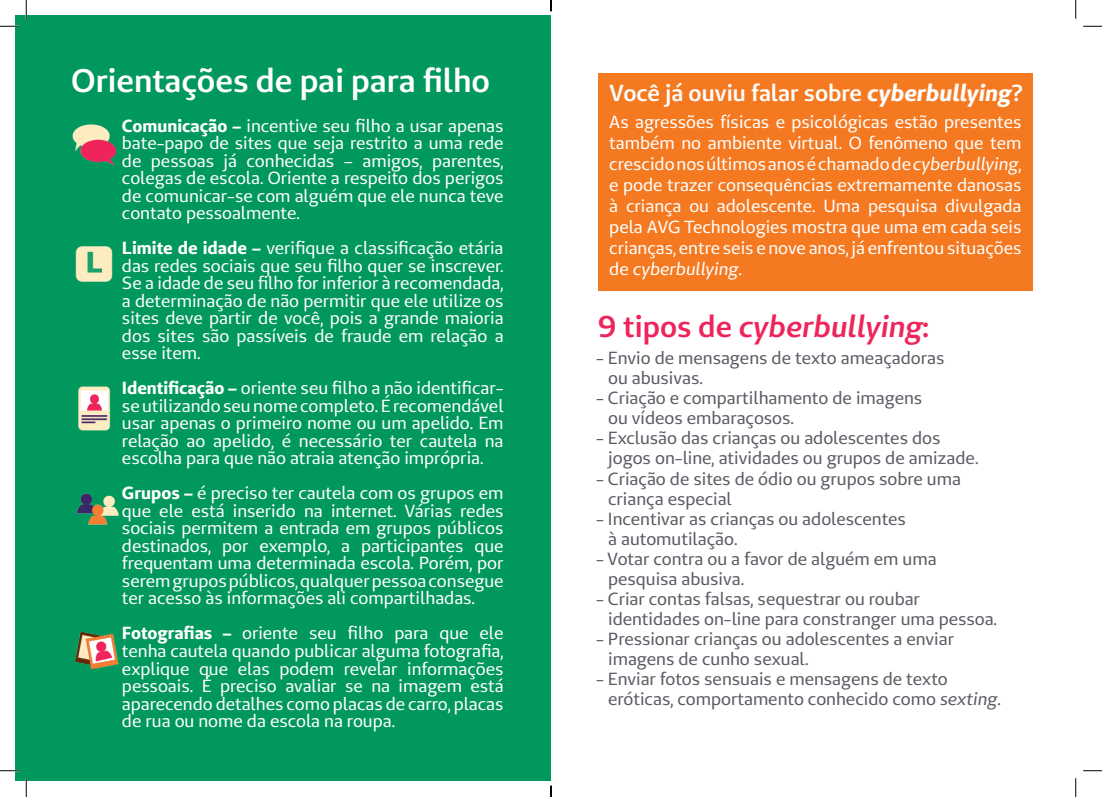
<style>
.page{position:relative;width:1102px;height:797px;background:#fff}
.page>*{position:absolute;margin:0;border:0;box-sizing:border-box;transform-origin:0 0}
.t1{font:600 32.5px "Unimed Sans";color:#fff}
.t2{font:italic 600 30px "Unimed Sans";color:#ee255b}
.t3{font:600 23.12px "Unimed Sans";color:#fff}
.t4{font:17.5px/17.5px "Unimed Sans";color:#fff;text-align:justify}
.t5{font:17.5px/20px "Unimed Sans";color:#5a5b64}
.s1{font-weight:700}
.s2{font-weight:700;font-style:italic}
.s3{font-style:italic}
.s4{font-style:normal}
</style>
<div class="page">
<div style="left:16px;top:16px;width:535px;height:765px;background:#00985c"></div>
<img style="left:72px;top:124px;width:44px;height:42px">
<img style="left:78px;top:386px;width:33px;height:45px">
<img style="left:76px;top:493px;width:43px;height:32px">
<img style="left:74px;top:631px;width:45px;height:39px">
<img style="left:75px;top:246px;width:38px;height:36px">
<div style="left:597px;top:73px;width:435px;height:217px;background:#f47921"></div>
<svg style="left:0;top:25px;width:19px;height:2px"></svg>
<svg style="left:1083px;top:25px;width:18px;height:2px"></svg>
<svg style="left:0;top:770px;width:19px;height:1px"></svg>
<svg style="left:1083px;top:770px;width:18px;height:1px"></svg>
<svg style="left:25px;top:0;width:2px;height:19px"></svg>
<svg style="left:25px;top:778px;width:2px;height:19px"></svg>
<svg style="left:1075px;top:0;width:1px;height:19px"></svg>
<svg style="left:1075px;top:778px;width:1px;height:19px"></svg>
<svg style="left:550px;top:785px;width:1px;height:12px"></svg>
<h1 class="t1" style="left:71px;top:60px;width:420px">Orientações de pai para filho</h1>
<p class="t4" style="left:122px;top:117px;width:383px"><span class="s1">Comunicação –</span> incentive seu filho a usar apenas bate-papo de sites que seja restrito a uma rede de pessoas já conhecidas – amigos, parentes, colegas de escola. Oriente a respeito dos perigos de comunicar-se com alguém que ele nunca teve contato pessoalmente.</p>
<p class="t4" style="left:122px;top:239px;width:383px"><span class="s1">Limite de idade –</span> verifique a classificação etária das redes sociais que seu filho quer se inscrever.<br>Se a idade de seu filho for inferior à recomendada, a determinação de não permitir que ele utilize os sites deve partir de você, pois a grande maioria dos sites são passíveis de fraude em relação a esse item.</p>
<p class="t4" style="left:122px;top:379px;width:383px"><span class="s1">Identificação –</span> oriente seu filho a não identificar&shy;se utilizando seu nome completo. É recomendável usar apenas o primeiro nome ou um apelido. Em relação ao apelido, é necessário ter cautela na escolha para que não atraia atenção imprópria.</p>
<p class="t4" style="left:122px;top:484px;width:383px"><span class="s1">Grupos –</span> é preciso ter cautela com os grupos em que ele está inserido na internet. Várias redes sociais permitem a entrada em grupos públicos destinados, por exemplo, a participantes que frequentam uma determinada escola. Porém, por serem grupos públicos, qualquer pessoa consegue ter acesso às informações ali compartilhadas.</p>
<p class="t4" style="left:122px;top:624px;width:383px"><span class="s1">Fotografias –</span> oriente seu filho para que ele tenha cautela quando publicar alguma fotografia, explique que elas podem revelar informações pessoais. É preciso avaliar se na imagem está aparecendo detalhes como placas de carro, placas de rua ou nome da escola na roupa.</p>
<h3 class="t3" style="left:609px;top:77px;width:415px">Você já ouviu falar sobre <span class="s2">cyberbullying</span>?</h3>
<p class="t4" style="left:609px;top:111px;width:413px;line-height:21px">As agressões físicas e psicológicas estão presentes também no ambiente virtual. O fenômeno que tem crescido nos últimos anos é chamado de <span class="s3">cyberbullying</span>, e pode trazer consequências extremamente danosas à criança ou adolescente. Uma pesquisa divulgada pela AVG Technologies mostra que uma em cada seis crianças, entre seis e nove anos, já enfrentou situações de <span class="s3">cyberbullying</span>.</p>
<h2 class="t2" style="left:597px;top:307px;width:333px"><span class="s4">9 tipos de</span> cyberbullying<span class="s4">:</span></h2>
<p class="t5" style="left:608px;top:348px;width:338px;text-indent:-12px">- Envio de mensagens de texto ameaçadoras ou abusivas.</p>
<p class="t5" style="left:608px;top:388px;width:315px;text-indent:-12px">- Criação e compartilhamento de imagens ou vídeos embaraçosos.</p>
<p class="t5" style="left:608px;top:428px;width:372px;text-indent:-12px">- Exclusão das crianças ou adolescentes dos jogos on-line, atividades ou grupos de amizade.</p>
<p class="t5" style="left:608px;top:468px;width:354px;text-indent:-12px">- Criação de sites de ódio ou grupos sobre uma criança especial</p>
<p class="t5" style="left:608px;top:508px;width:299px;text-indent:-12px">- Incentivar as crianças ou adolescentes à automutilação.</p>
<p class="t5" style="left:608px;top:548px;width:330px;text-indent:-12px">- Votar contra ou a favor de alguém em uma pesquisa abusiva.</p>
<p class="t5" style="left:608px;top:588px;width:390px;text-indent:-12px">- Criar contas falsas, sequestrar ou roubar identidades on-line para constranger uma pessoa.</p>
<p class="t5" style="left:608px;top:628px;width:347px;text-indent:-12px">- Pressionar crianças ou adolescentes a enviar imagens de cunho sexual.</p>
<p class="t5" style="left:608px;top:668px;width:394px;text-indent:-12px">- Enviar fotos sensuais e mensagens de texto eróticas, comportamento conhecido como <span class="s3">sexting</span>.</p>
</div>
